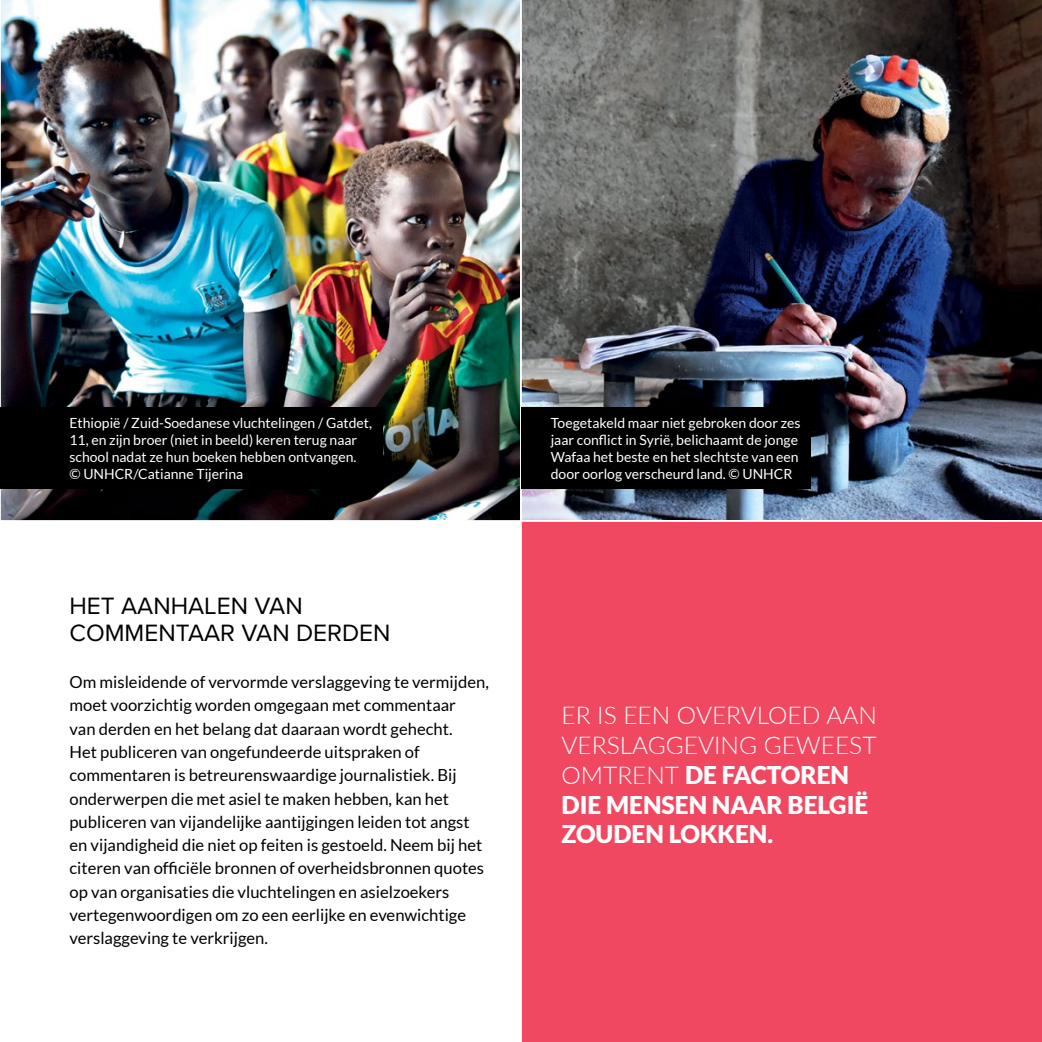
<style>
.page{position:relative;width:1042px;height:1042px;background:#fff}
.page>*{position:absolute;margin:0;border:0;box-sizing:border-box;transform-origin:0 0}
.t1{font:300 24.5px/29.8px "Lato";color:#fff}
.t2{font:24.5px/26.2px "Proxima Nova";color:#000}
.t3{font:16.62px/23.3px "Lato";color:#000}
.t4{font:14px/16.8px "Lato";color:#fff}
.s1{font-weight:900}
</style>
<div class="page">
<img style="left:0;top:0;width:520px;height:521px">
<img style="left:521px;top:0;width:521px;height:520px">
<div style="left:521px;top:521px;width:521px;height:521px;background:#ef4860"></div>
<div style="left:521px;top:407px;width:290px;height:81px;background:#000"></div>
<div style="left:0;top:407px;width:382px;height:81px;background:#000"></div>
<p class="t4" style="left:69px;top:414px;width:304px">Ethiopië / Zuid-Soedanese vluchtelingen / Gatdet, 11, en zijn broer (niet in beeld) keren terug naar school nadat ze hun boeken hebben ontvangen.<br>© UNHCR/Catianne Tijerina</p>
<h1 class="t2" style="left:69px;top:593px;width:323px">HET AANHALEN VAN<br>COMMENTAAR VAN DERDEN</h1>
<p class="t3" style="left:69px;top:670px;width:421px">Om misleidende of vervormde verslaggeving te vermijden, moet voorzichtig worden omgegaan met commentaar<br>van derden en het belang dat daaraan wordt gehecht.<br>Het publiceren van ongefundeerde uitspraken of commentaren is betreurenswaardige journalistiek. Bij onderwerpen die met asiel te maken hebben, kan het publiceren van vijandelijke aantijgingen leiden tot angst en vijandigheid die niet op feiten is gestoeld. Neem bij het citeren van officiële bronnen of overheidsbronnen quotes op van organisaties die vluchtelingen en asielzoekers vertegenwoordigen om zo een eerlijke en evenwichtige verslaggeving te verkrijgen.</p>
<p class="t4" style="left:551px;top:414px;width:251px">Toegetakeld maar niet gebroken door zes jaar conflict in Syrië, belichaamt de jonge Wafaa het beste en het slechtste van een door oorlog verscheurd land. © UNHCR</p>
<h1 class="t1" style="left:561px;top:700px;width:317px">ER IS EEN OVERVLOED AAN<br>VERSLAGGEVING GEWEEST<br>OMTRENT <span class="s1">DE FACTOREN<br>DIE MENSEN NAAR BELGIË<br>ZOUDEN LOKKEN.</span></h1>
</div>
